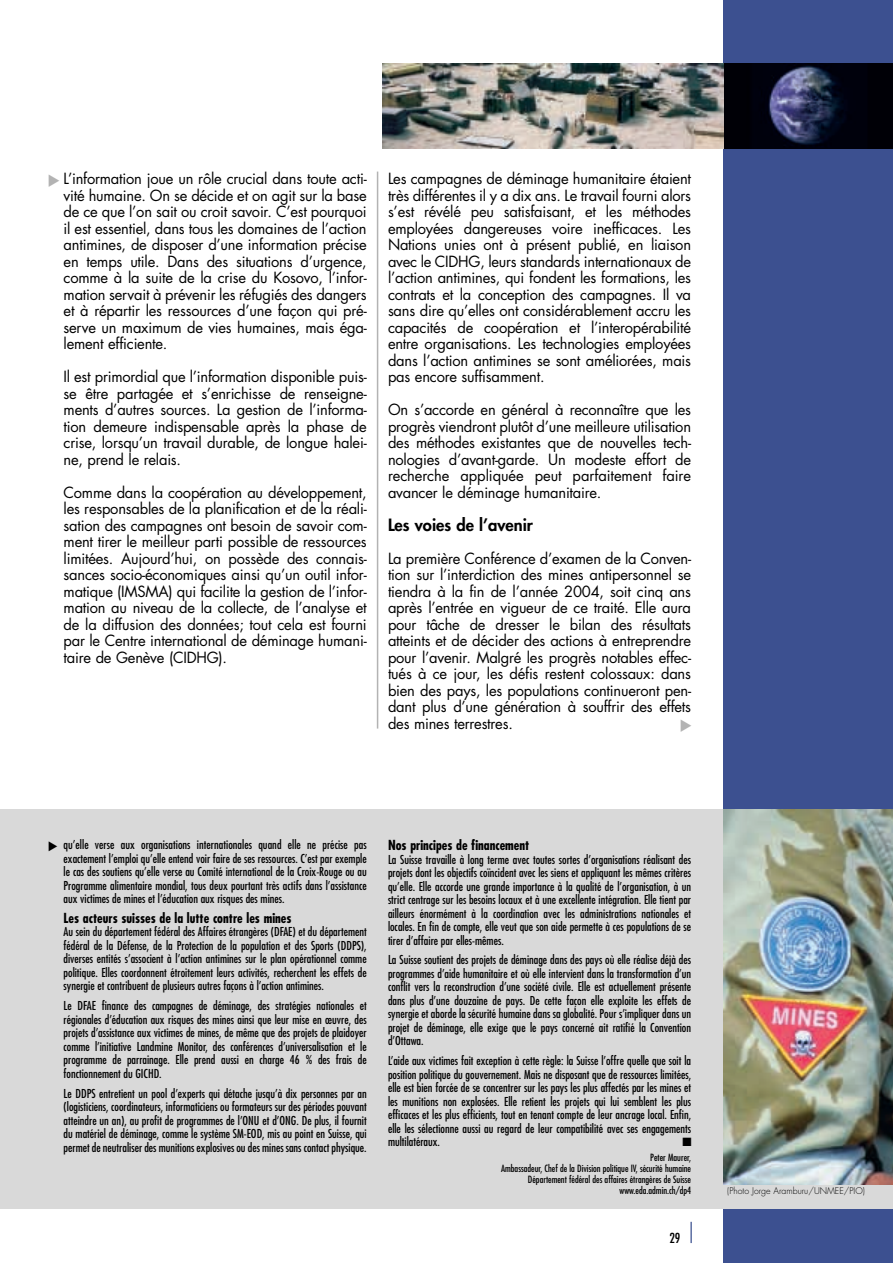
<style>
.page{position:relative;width:893px;height:1263px;background:#fff}
.page>*{position:absolute;margin:0;border:0;box-sizing:border-box;transform-origin:0 0}
.t1{font:800 16.5px "Futura";color:#000}
.t2{font:15px/16.5px "Futura";letter-spacing:-.015em;color:#000;text-align:justify}
.t3{font:700 condensed 13.5px "Futura";color:#000}
.t4{font:condensed 13.5px "Futura";color:#000}
.t5{font:condensed 12px/13.5px "Futura";color:#000;text-align:justify}
.t6{font:12px "Zapf Dingbats";color:#000}
.t7{font:condensed 9.75px/11.2px "Futura";color:#000;text-align:right}
.t8{font:300 9px "Futura";color:#000}
</style>
<div class="page">
<svg style="left:690px;top:1222px;width:1px;height:21px"></svg>
<div style="left:723px;top:0;width:169px;height:1263px;background:#3c5090"></div>
<img style="left:723px;top:64px;width:169px;height:85px">
<hr style="left:377px;top:172px;width:1px;height:557px;background:#b3b3b3">
<div style="left:0;top:809px;width:723px;height:400px;background:#d9d9d9"></div>
<img style="left:382px;top:64px;width:341px;height:85px">
<img style="left:723px;top:809px;width:169px;height:377px">
<div style="left:723px;top:1186px;width:169px;height:23px;background:#d9d9d9"></div>
<p class="t2" style="left:64px;top:171px;width:304px">L’information joue un rôle crucial dans toute acti&shy;vité humaine. On se décide et on agit sur la base de ce que l’on sait ou croit savoir. C’est pourquoi il est essentiel, dans tous les domaines de l’action antimines, de disposer d’une information précise en temps utile. Dans des situations d’urgence, comme à la suite de la crise du Kosovo, l’infor&shy;mation servait à prévenir les réfugiés des dangers et à répartir les ressources d’une façon qui pré&shy;serve un maximum de vies humaines, mais éga&shy;lement efficiente.</p>
<p class="t2" style="left:64px;top:369px;width:304px">Il est primordial que l’information disponible puis&shy;se être partagée et s’enrichisse de renseigne&shy;ments d’autres sources. La gestion de l’informa&shy;tion demeure indispensable après la phase de crise, lorsqu’un travail durable, de longue halei&shy;ne, prend le relais.</p>
<p class="t2" style="left:64px;top:485px;width:304px">Comme dans la coopération au développement, les responsables de la planification et de la réali&shy;sation des campagnes ont besoin de savoir com&shy;ment tirer le meilleur parti possible de ressources limitées. Aujourd’hui, on possède des connais&shy;sances socio-économiques ainsi qu’un outil infor&shy;matique (IMSMA) qui facilite la gestion de l’infor&shy;mation au niveau de la collecte, de l’analyse et de la diffusion des données; tout cela est fourni par le Centre international de déminage humani&shy;taire de Genève (CIDHG).</p>
<p class="t2" style="left:388px;top:171px;width:304px">Les campagnes de déminage humanitaire étaient très différentes il y a dix ans. Le travail fourni alors s’est révélé peu satisfaisant, et les méthodes employées dangereuses voire inefficaces. Les Nations unies ont à présent publié, en liaison avec le CIDHG, leurs standards internationaux de l’action antimines, qui fondent les formations, les contrats et la conception des campagnes. Il va sans dire qu’elles ont considérablement accru les capacités de coopération et l’interopérabilité entre organisations. Les technologies employées dans l’action antimines se sont améliorées, mais pas encore suffisamment.</p>
<p class="t2" style="left:388px;top:402px;width:304px">On s’accorde en général à reconnaître que les progrès viendront plutôt d’une meilleure utilisation des méthodes existantes que de nouvelles tech&shy;nologies d’avant-garde. Un modeste effort de recherche appliquée peut parfaitement faire avancer le déminage humanitaire.</p>
<h1 class="t1" style="left:388px;top:517px;width:146px">Les voies de l’avenir</h1>
<p class="t2" style="left:388px;top:551px;width:304px">La première Conférence d’examen de la Conven&shy;tion sur l’interdiction des mines antipersonnel se tiendra à la fin de l’année 2004, soit cinq ans après l’entrée en vigueur de ce traité. Elle aura pour tâche de dresser le bilan des résultats atteints et de décider des actions à entreprendre pour l’avenir. Malgré les progrès notables effec&shy;tués à ce jour, les défis restent colossaux: dans bien des pays, les populations continueront pen&shy;dant plus d’une génération à souffrir des effets des mines terrestres.</p>
<p class="t5" style="left:64px;top:839px;width:304px">qu’elle verse aux organisations internationales quand elle ne précise pas exactement l’emploi qu’elle entend voir faire de ses ressources. C’est par exemple le cas des soutiens qu’elle verse au Comité international de la Croix-Rouge ou au Programme alimentaire mondial, tous deux pourtant très actifs dans l’assistance aux victimes de mines et l’éducation aux risques des mines.</p>
<p class="t3" style="left:64px;top:912px;width:229px">Les acteurs suisses de la lutte contre les mines</p>
<p class="t5" style="left:64px;top:926px;width:304px">Au sein du département fédéral des Affaires étrangères (DFAE) et du département fédéral de la Défense, de la Protection de la population et des Sports (DDPS), diverses entités s’associent à l’action antimines sur le plan opérationnel comme politique. Elles coordonnent étroitement leurs activités, recherchent les effets de synergie et contribuent de plusieurs autres façons à l’action antimines.</p>
<p class="t5" style="left:64px;top:1000px;width:304px">Le DFAE finance des campagnes de déminage, des stratégies nationales et régionales d’éducation aux risques des mines ainsi que leur mise en œuvre, des projets d’assistance aux victimes de mines, de même que des projets de plaidoyer comme l’initiative Landmine Monitor, des conférences d’universalisation et le programme de parrainage. Elle prend aussi en charge 46 % des frais de fonctionnement du GICHD.</p>
<p class="t5" style="left:64px;top:1087px;width:304px">Le DDPS entretient un pool d’experts qui détache jusqu’à dix personnes par an (logisticiens, coordinateurs, informaticiens ou formateurs sur des périodes pouvant atteindre un an), au profit de programmes de l’ONU et d’ONG. De plus, il fournit du matériel de déminage, comme le système SM-EOD, mis au point en Suisse, qui permet de neutraliser des munitions explosives ou des mines sans contact physique.</p>
<p class="t3" style="left:388px;top:839px;width:143px">Nos principes de financement</p>
<p class="t5" style="left:388px;top:853px;width:304px">La Suisse travaille à long terme avec toutes sortes d’organisations réalisant des projets dont les objectifs coïncident avec les siens et appliquant les mêmes critères qu’elle. Elle accorde une grande importance à la qualité de l’organisation, à un strict centrage sur les besoins locaux et à une excellente intégration. Elle tient par ailleurs énormément à la coordination avec les administrations nationales et locales. En fin de compte, elle veut que son aide permette à ces populations de se tirer d’affaire par elles-mêmes.</p>
<p class="t5" style="left:388px;top:954px;width:304px">La Suisse soutient des projets de déminage dans des pays où elle réalise déjà des programmes d’aide humanitaire et où elle intervient dans la transformation d’un conflit vers la reconstruction d’une société civile. Elle est actuellement présente dans plus d’une douzaine de pays. De cette façon elle exploite les effets de synergie et aborde la sécurité humaine dans sa globalité. Pour s’impliquer dans un projet de déminage, elle exige que le pays concerné ait ratifié la Convention d’Ottawa.</p>
<p class="t5" style="left:388px;top:1055px;width:304px">L’aide aux victimes fait exception à cette règle: la Suisse l’offre quelle que soit la position politique du gouvernement. Mais ne disposant que de ressources limitées, elle est bien forcée de se concentrer sur les pays les plus affectés par les mines et les munitions non explosées. Elle retient les projets qui lui semblent les plus efficaces et les plus efficients, tout en tenant compte de leur ancrage local. Enfin, elle les sélectionne aussi au regard de leur compatibilité avec ses engagements multilatéraux.</p>
<p class="t6" style="left:682px;top:1137px;width:11px">■</p>
<p class="t7" style="left:501px;top:1152px;width:191px">Peter Maurer,<br>Ambassadeur, Chef de la Division politique IV, sécurité humaine Département fédéral des affaires étrangères de Suisse www.eda.admin.ch/dp4</p>
<p class="t4" style="left:669px;top:1232px;width:13px">29</p>
<p class="t8" style="left:727px;top:1186px;width:139px">(Photo Jorge Aramburu/UNMEE/PIO)</p>
</div>
